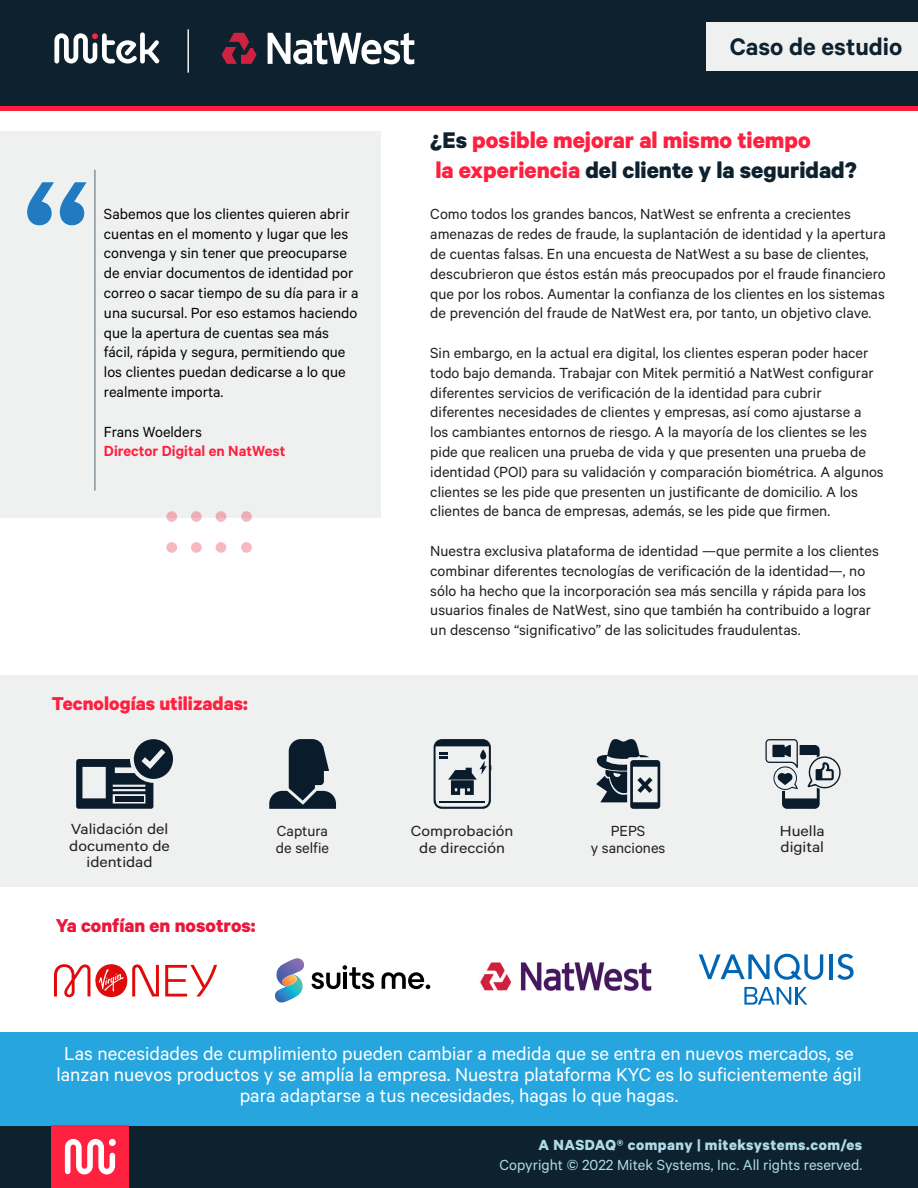
<style>
.page{position:relative;width:918px;height:1188px;background:#fff}
.page>*{position:absolute;margin:0;border:0;box-sizing:border-box;transform-origin:0 0}
.t1{font:500 180px "Calibre";color:#227bc0}
.t2{font:600 27px "Calibre";color:#0e212f}
.t3{font:700 25.5px "Calibre";color:#0e212f}
.t4{font:700 25.5px "Calibre";color:#ff203f}
.t5{font:21px/21px "Calibre";color:#fff;text-align:center}
.t6{font:700 21px "Calibre";color:#ff203f}
.t7{font:700 21px "Calibre";color:#ea173b}
.t8{font:16.5px/19.8px "Calibre";color:#231f20}
.t9{font:16.5px/19.8px "Calibre";color:#040503}
.t10{font:16.5px/16.5px "Calibre";color:#231f20;text-align:center;scale:1.1 1}
.t11{font:16.5px "Calibre";color:#addbe8}
.t12{font:700 16.5px "Calibre";letter-spacing:.03em;color:#addbe8}
.t13{font:600 16.5px "Calibre";color:#ff203f}
.s1{color:#0e212f}
.s2{color:#ff203f}
</style>
<div class="page">
<div style="left:0;top:675px;width:917px;height:212px;background:#eff0f0"></div>
<div style="left:0;top:131px;width:381px;height:386px;background:#eff0f0"></div>
<div style="left:0;top:0;width:918px;height:106px;background:#0e212f"></div>
<div style="left:0;top:1125px;width:918px;height:63px;background:#0e212f"></div>
<hr style="left:0;top:106px;width:917px;height:4px;background:#ff203f">
<div style="left:166px;top:511px;width:11px;height:11px;background:#ecaeb6;border-radius:50%"></div>
<svg style="left:191px;top:511px;width:11px;height:11px"></svg>
<div style="left:216px;top:511px;width:10px;height:11px;background:#ecaeb6;border-radius:50%"></div>
<div style="left:166px;top:542px;width:11px;height:11px;background:#f7b8c0;border-radius:50%"></div>
<div style="left:191px;top:542px;width:11px;height:11px;background:#f7b8c0;border-radius:50%"></div>
<div style="left:216px;top:542px;width:10px;height:11px;background:#f7b8c0;border-radius:50%"></div>
<div style="left:241px;top:511px;width:11px;height:11px;background:#ecaeb6;border-radius:50%"></div>
<div style="left:241px;top:542px;width:11px;height:11px;background:#f7b8c0;border-radius:50%"></div>
<hr style="left:187px;top:29px;width:2px;height:44px;background:#eff0f0">
<div style="left:0;top:1032px;width:917px;height:93px;background:#26a5de"></div>
<svg style="left:312px;top:965px;width:62px;height:24px"></svg>
<svg style="left:382px;top:972px;width:48px;height:17px"></svg>
<svg style="left:275px;top:958px;width:29px;height:45px"></svg>
<img style="left:282px;top:975px;width:15px;height:11px">
<hr style="left:95px;top:170px;width:1px;height:321px;background:#546572">
<svg style="left:54px;top:964px;width:163px;height:34px"></svg>
<div style="left:51px;top:1125px;width:78px;height:63px;background:#ff2140"></div>
<svg style="left:65px;top:1139px;width:50px;height:35px"></svg>
<svg style="left:268px;top:33px;width:146px;height:31px"></svg>
<svg style="left:222px;top:33px;width:34px;height:31px"></svg>
<hr style="left:829px;top:954px;width:4px;height:26px;background:#0066b3">
<svg style="left:837px;top:953px;width:17px;height:27px"></svg>
<svg style="left:699px;top:954px;width:124px;height:51px"></svg>
<img style="left:480px;top:962px;width:172px;height:29px">
<svg style="left:54px;top:32px;width:105px;height:32px"></svg>
<svg style="left:269px;top:739px;width:67px;height:70px"></svg>
<svg style="left:76px;top:739px;width:97px;height:70px"></svg>
<svg style="left:434px;top:739px;width:57px;height:70px"></svg>
<hr style="left:439px;top:801px;width:46px;height:2px;background:#0a1c2b">
<svg style="left:596px;top:739px;width:64px;height:70px"></svg>
<svg style="left:765px;top:739px;width:76px;height:70px"></svg>
<div style="left:706px;top:22px;width:212px;height:49px;background:#eff0f0"></div>
<p class="t1" style="left:23px;top:132px;width:69px">“</p>
<p class="t9" style="left:104px;top:203px;width:256px">Sabemos que los clientes quieren abrir cuentas en el momento y lugar que les convenga y sin tener que preocuparse de enviar documentos de identidad por correo o sacar tiempo de su día para ir a una sucursal. Por eso estamos haciendo que la apertura de cuentas sea más fácil, rápida y segura, permitiendo que los clientes puedan dedicarse a lo que realmente importa.</p>
<p class="t9" style="left:104px;top:421px;width:99px">Frans Woelders</p>
<p class="t13" style="left:104px;top:442px;width:183px">Director Digital en NatWest</p>
<p class="t6" style="left:52px;top:691px;width:198px">Tecnologías utilizadas:</p>
<p class="t2" style="left:730px;top:30px;width:174px">Caso de estudio</p>
<p class="t4" style="left:430px;top:124px;width:382px"><span class="s1">¿Es</span> posible mejorar al mismo tiempo</p>
<p class="t3" style="left:435px;top:155px;width:423px"><span class="s2">la experiencia</span> del cliente y la seguridad?</p>
<p class="t8" style="left:430px;top:204px;width:457px">Como todos los grandes bancos, NatWest se enfrenta a crecientes amenazas de redes de fraude, la suplantación de identidad y la apertura de cuentas falsas. En una encuesta de NatWest a su base de clientes, descubrieron que éstos están más preocupados por el fraude financiero que por los robos. Aumentar la confianza de los clientes en los sistemas de prevención del fraude de NatWest era, por tanto, un objetivo clave.</p>
<p class="t8" style="left:430px;top:342px;width:455px">Sin embargo, en la actual era digital, los clientes esperan poder hacer todo bajo demanda. Trabajar con Mitek permitió a NatWest configurar diferentes servicios de verificación de la identidad para cubrir diferentes necesidades de clientes y empresas, así como ajustarse a<br>los cambiantes entornos de riesgo. A la mayoría de los clientes se les pide que realicen una prueba de vida y que presenten una prueba de identidad (POI) para su validación y comparación biométrica. A algunos clientes se les pide que presenten un justificante de domicilio. A los clientes de banca de empresas, además, se les pide que firmen.</p>
<p class="t8" style="left:430px;top:540px;width:450px">Nuestra exclusiva plataforma de identidad —que permite a los clientes combinar diferentes tecnologías de verificación de la identidad—, no sólo ha hecho que la incorporación sea más sencilla y rápida para los usuarios finales de NatWest, sino que también ha contribuido a lograr un descenso “significativo” de las solicitudes fraudulentas.</p>
<p class="t10" style="left:69px;top:820px;width:93px">Validación del documento de identidad</p>
<p class="t10" style="left:411px;top:822px;width:95px">Comprobación</p>
<p class="t8" style="left:276px;top:822px;width:55px;line-height:16.5px">Captura de selfie</p>
<p class="t10" style="left:419px;top:839px;width:79px">de dirección</p>
<p class="t7" style="left:56px;top:912px;width:201px">Ya confían en nosotros:</p>
<p class="t8" style="left:611px;top:821px;width:36px">PEPS</p>
<p class="t8" style="left:591px;top:837px;width:76px">y sanciones</p>
<p class="t10" style="left:780px;top:822px;width:42px;text-align:left">Huella digital</p>
<p class="t5" style="left:56px;top:1042px;width:807px">Las necesidades de cumplimiento pueden cambiar a medida que se entra en nuevos mercados, se lanzan nuevos productos y se amplía la empresa. Nuestra plataforma KYC es lo suficientemente ágil para adaptarse a tus necesidades, hagas lo que hagas.</p>
<p class="t12" style="left:539px;top:1135px;width:325px">A NASDAQ® company | miteksystems.com/es</p>
<p class="t11" style="left:500px;top:1155px;width:364px">Copyright © 2022 Mitek Systems, Inc. All rights reserved.</p>
</div>
